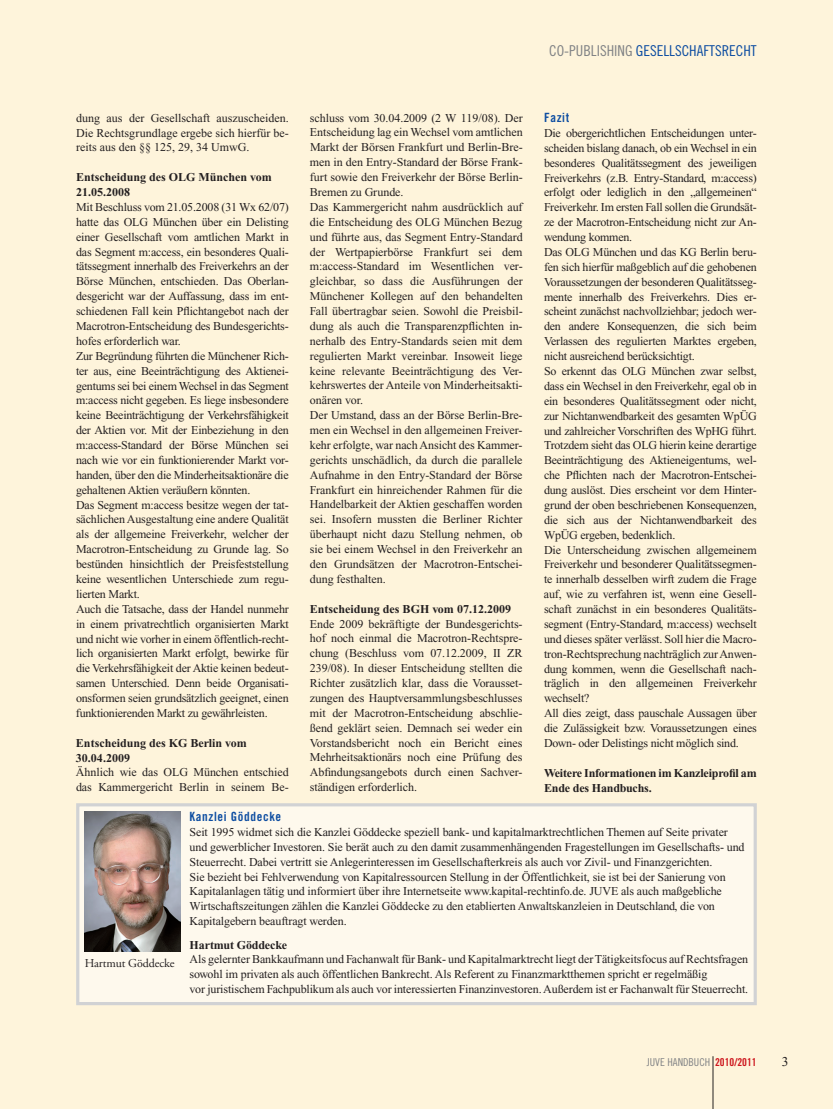
<style>
.page{position:relative;width:833px;height:1109px;background:#fef4db}
.page>*{position:absolute;margin:0;border:0;box-sizing:border-box;transform-origin:0 0}
.t1{font:15px "Trade Gothic Cond Eighteen";color:#0d4da1}
.t2{font:13.5px "Times";color:#231f20}
.t3{font:12.75px "Trade Gothic Bold Cond Twenty";letter-spacing:.05em;color:#0d4da1}
.t4{font:12px/14.9px "Times";letter-spacing:-.015em;color:#231f20}
.t5{font:700 12px/14.9px "Times";color:#231f20}
.t6{font:12px "Adobe Garamond Pro";letter-spacing:-.01em;color:#231f20}
.t7{font:10.8px "Trade Gothic Cond Eighteen";color:#808285}
.s1{color:#808285}
.s2{font-family:"Trade Gothic Bold Cond Twenty";color:#cd151d}
</style>
<div class="page">
<hr style="left:712px;top:1056px;width:1px;height:53px;background:#231f20">
<div style="left:76px;top:803px;width:680px;height:202px;background:#fef9ed;border:3px solid #d1d2d4"></div>
<img style="left:85px;top:811px;width:95px;height:141px">
<p class="t1" style="left:549px;top:42px;width:209px"><span class="s1">CO-PUBLISHING</span> GESELLSCHAFTSRECHT</p>
<p class="t4" style="left:76px;top:110px;width:214px;text-align:justify">dung aus der Gesellschaft auszuscheiden.<br>Die Rechtsgrundlage ergebe sich hierfür be&shy;reits aus den §§ 125, 29, 34 UmwG.</p>
<p class="t5" style="left:76px;top:170px;width:197px">Entscheidung des OLG München vom<br>21.05.2008</p>
<p class="t4" style="left:76px;top:200px;width:214px">Mit Beschluss vom 21.05.2008 (31 Wx 62/07) hatte das OLG München über ein Delisting einer Gesellschaft vom amtlichen Markt in das Segment m:access, ein besonderes Quali&shy;tätssegment innerhalb des Freiverkehrs an der Börse München, entschieden. Das Oberlan&shy;desgericht war der Auffassung, dass im ent&shy;schiedenen Fall kein Pflichtangebot nach der Macrotron-Entscheidung des Bundesgerichts&shy;hofes erforderlich war.<br>Zur Begründung führten die Münchener Rich&shy;ter aus, eine Beeinträchtigung des Aktienei&shy;gentums sei bei einem Wechsel in das Segment m:access nicht gegeben. Es liege insbesondere keine Beeinträchtigung der Verkehrsfähigkeit der Aktien vor. Mit der Einbeziehung in den m:access-Standard der Börse München sei nach wie vor ein funktionierender Markt vor&shy;handen, über den die Minderheitsaktionäre die gehaltenen Aktien veräußern könnten.<br>Das Segment m:access besitze wegen der tat&shy;sächlichen Ausgestaltung eine andere Qualität als der allgemeine Freiverkehr, welcher der Macrotron-Entscheidung zu Grunde lag. So bestünden hinsichtlich der Preisfeststellung keine wesentlichen Unterschiede zum regu&shy;lierten Markt.<br>Auch die Tatsache, dass der Handel nunmehr in einem privatrechtlich organisierten Markt und nicht wie vorher in einem öffentlich-recht&shy;lich organisierten Markt erfolgt, bewirke für die Verkehrsfähigkeit der Aktie keinen bedeut&shy;samen Unterschied. Denn beide Organisati&shy;onsformen seien grundsätzlich geeignet, einen funktionierenden Markt zu gewährleisten.</p>
<p class="t5" style="left:76px;top:735px;width:172px">Entscheidung des KG Berlin vom<br>30.04.2009</p>
<p class="t4" style="left:76px;top:765px;width:214px">Ähnlich wie das OLG München entschied das Kammergericht Berlin in seinem Be-</p>
<p class="t4" style="left:310px;top:110px;width:214px">schluss vom 30.04.2009 (2 W 119/08). Der Entscheidung lag ein Wechsel vom amtlichen Markt der Börsen Frankfurt und Berlin-Bre&shy;men in den Entry-Standard der Börse Frank&shy;furt sowie den Freiverkehr der Börse Berlin-Bremen zu Grunde.<br>Das Kammergericht nahm ausdrücklich auf die Entscheidung des OLG München Bezug und führte aus, das Segment Entry-Standard der Wertpapierbörse Frankfurt sei dem m:access-Standard im Wesentlichen ver&shy;gleichbar, so dass die Ausführungen der Münchener Kollegen auf den behandelten Fall übertragbar seien. Sowohl die Preisbil&shy;dung als auch die Transparenzpflichten in&shy;nerhalb des Entry-Standards seien mit dem regulierten Markt vereinbar. Insoweit liege keine relevante Beeinträchtigung des Ver&shy;kehrswertes der Anteile von Minderheitsakti&shy;onären vor.<br>Der Umstand, dass an der Börse Berlin-Bre&shy;men ein Wechsel in den allgemeinen Freiver&shy;kehr erfolgte, war nachAnsicht des Kammer&shy;gerichts unschädlich, da durch die parallele Aufnahme in den Entry-Standard der Börse Frankfurt ein hinreichender Rahmen für die Handelbarkeit der Aktien geschaffen worden sei. Insofern mussten die Berliner Richter überhaupt nicht dazu Stellung nehmen, ob sie bei einem Wechsel in den Freiverkehr an den Grundsätzen der Macrotron-Entschei&shy;dung festhalten.</p>
<p class="t5" style="left:310px;top:601px;width:202px">Entscheidung des BGH vom 07.12.2009</p>
<p class="t4" style="left:310px;top:616px;width:214px;text-align:justify">Ende 2009 bekräftigte der Bundesgerichts&shy;hof noch einmal die Macrotron-Rechtspre&shy;chung (Beschluss vom 07.12.2009, II ZR 239/08). In dieser Entscheidung stellten die Richter zusätzlich klar, dass die Vorausset&shy;zungen des Hauptversammlungsbeschlusses mit der Macrotron-Entscheidung abschlie&shy;ßend geklärt seien. Demnach sei weder ein Vorstandsbericht noch ein Bericht eines Mehrheitsaktionärs noch eine Prüfung des Abfindungsangebots durch einen Sachver&shy;ständigen erforderlich.</p>
<p class="t3" style="left:544px;top:110px;width:27px">Fazit</p>
<p class="t4" style="left:544px;top:126px;width:214px">Die obergerichtlichen Entscheidungen unter&shy;scheiden bislang danach, ob ein Wechsel in ein besonderes Qualitätssegment des jeweiligen Freiverkehrs (z.B. Entry-Standard, m:access) erfolgt oder lediglich in den „allgemeinen“ Freiverkehr. Im ersten Fall sollen die Grundsät&shy;ze der Macrotron-Entscheidung nicht zur An&shy;wendung kommen.<br>Das OLG München und das KG Berlin beru&shy;fen sich hierfür maßgeblich auf die gehobenen Voraussetzungen der besonderen Qualitätsseg&shy;mente innerhalb des Freiverkehrs. Dies er&shy;scheint zunächst nachvollziehbar; jedoch wer&shy;den andere Konsequenzen, die sich beim Verlassen des regulierten Marktes ergeben, nicht ausreichend berücksichtigt.<br>So erkennt das OLG München zwar selbst, dass ein Wechsel in den Freiverkehr, egal ob in ein besonderes Qualitätssegment oder nicht, zur Nichtanwendbarkeit des gesamten WpÜG und zahlreicher Vorschriften des WpHG führt.<br>Trotzdem sieht das OLG hierin keine derartige Beeinträchtigung des Aktieneigentums, wel&shy;che Pflichten nach der Macrotron-Entschei&shy;dung auslöst. Dies erscheint vor dem Hinter&shy;grund der oben beschriebenen Konsequenzen, die sich aus der Nichtanwendbarkeit des WpÜG ergeben, bedenklich.<br>Die Unterscheidung zwischen allgemeinem Freiverkehr und besonderer Qualitätssegmen&shy;te innerhalb desselben wirft zudem die Frage auf, wie zu verfahren ist, wenn eine Gesell&shy;schaft zunächst in ein besonderes Qualitäts&shy;segment (Entry-Standard, m:access) wechselt und dieses später verlässt. Soll hier die Macro&shy;tron-Rechtsprechung nachträglich zurAnwen&shy;dung kommen, wenn die Gesellschaft nach&shy;träglich in den allgemeinen Freiverkehr wechselt?<br>All dies zeigt, dass pauschale Aussagen über die Zulässigkeit bzw. Voraussetzungen eines Down- oder Delistings nicht möglich sind.</p>
<p class="t5" style="left:544px;top:765px;width:214px">Weitere Informationen im Kanzleiprofil am<br>Ende des Handbuchs.</p>
<p class="t6" style="left:85px;top:956px;width:91px">Hartmut Göddecke</p>
<p class="t3" style="left:190px;top:809px;width:93px">Kanzlei Göddecke</p>
<p class="t4" style="left:190px;top:825px;width:556px">Seit 1995 widmet sich die Kanzlei Göddecke speziell bank- und kapitalmarktrechtlichen Themen auf Seite privater und gewerblicher Investoren. Sie berät auch zu den damit zusammenhängenden Fragestellungen im Gesellschafts- und Steuerrecht. Dabei vertritt sie Anlegerinteressen im Gesellschafterkreis als auch vor Zivil- und Finanzgerichten.<br>Sie bezieht bei Fehlverwendung von Kapitalressourcen Stellung in der Öffentlichkeit, sie ist bei der Sanierung von Kapitalanlagen tätig und informiert über ihre Internetseite www.kapital-rechtinfo.de. JUVE als auch maßgebliche Wirtschaftszeitungen zählen die Kanzlei Göddecke zu den etablierten Anwaltskanzleien in Deutschland, die von Kapitalgebern beauftragt werden.</p>
<p class="t5" style="left:190px;top:937px;width:99px">Hartmut Göddecke</p>
<p class="t4" style="left:189px;top:952px;width:560px">Als gelernter Bankkaufmann und Fachanwalt für Bank- und Kapitalmarktrecht liegt derTätigkeitsfocus auf Rechtsfragen sowohl im privaten als auch öffentlichen Bankrecht. Als Referent zu Finanzmarktthemen spricht er regelmäßig<br>vor juristischem Fachpublikum als auch vor interessierten Finanzinvestoren.Außerdem ist er Fachanwalt für Steuerrecht.</p>
<p class="t7" style="left:647px;top:1056px;width:111px">JUVE HANDBUCH <span class="s2">2010/2011</span></p>
<p class="t2" style="left:782px;top:1054px;width:8px">3</p>
</div>
